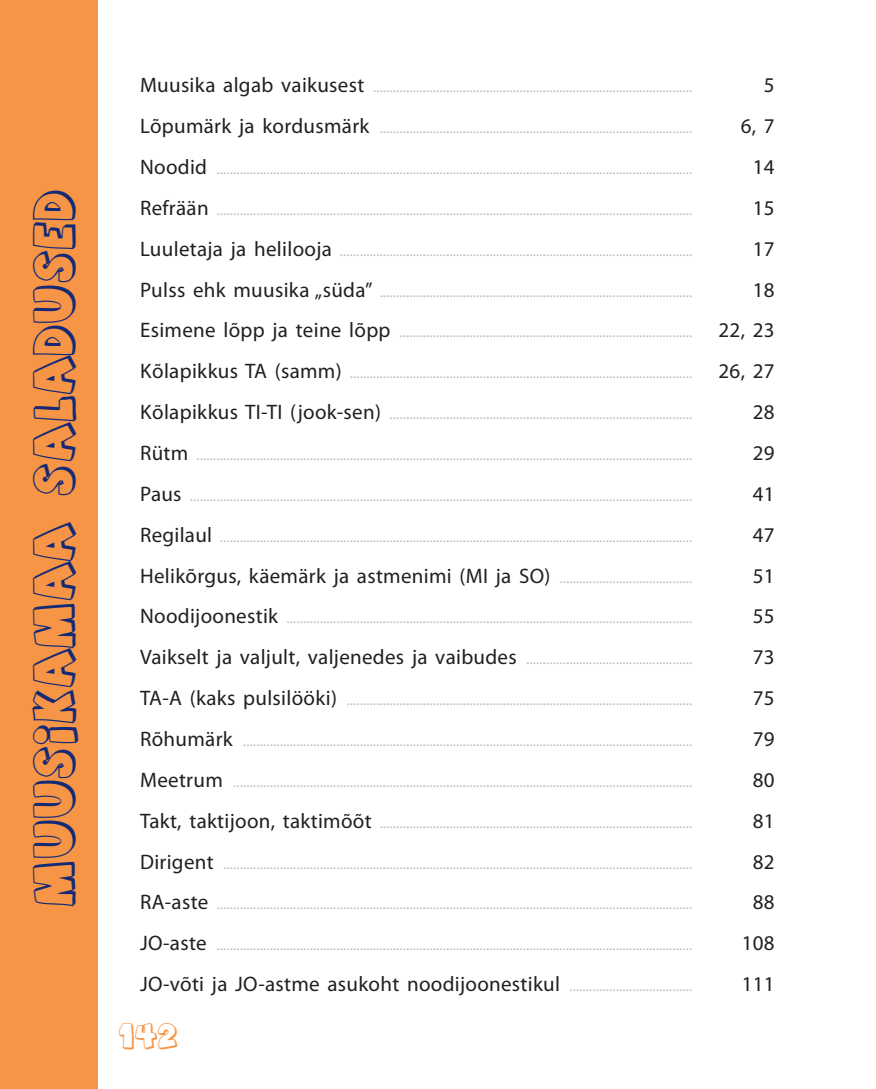
<style>
.page{position:relative;width:876px;height:1089px;background:#fff}
.page>*{position:absolute;margin:0;border:0;box-sizing:border-box;transform-origin:0 0}
.t1{font:39px "Agent Orange";letter-spacing:.035em;color:#142a76}
.t2{font:24px "Agent Orange";color:#f79547}
.t3{font:21px "Myriad Pro";letter-spacing:.015em;color:#231f20}
.t4{font:15px "Myriad Pro";color:#bdbec1}
.s1{font-size:21px;color:#231f20}
.s2{font-size:15px;color:#bdbec1}
</style>
<div class="page">
<div style="left:0;top:0;width:98px;height:1089px;background:#f79547"></div>
<h1 class="t1" style="left:34px;top:904px;width:718px;rotate:-90deg">muusikamaa saladused</h1>
<p class="t4" style="left:140px;top:82px;width:554px"><span class="s1">Muusika algab vaikusest</span> ................................................................................................</p>
<h3 class="t3" style="left:764px;top:77px;width:12px">5</h3>
<p class="t4" style="left:140px;top:122px;width:554px"><span class="s1">Lõpumärk ja kordusmärk</span> ..............................................................................................</p>
<h3 class="t3" style="left:741px;top:118px;width:35px">6, 7</h3>
<p class="t4" style="left:140px;top:163px;width:554px"><span class="s1">Noodid</span> ...............................................................................................................................................</p>
<h3 class="t3" style="left:753px;top:159px;width:23px">14</h3>
<p class="t4" style="left:140px;top:204px;width:554px"><span class="s1">Refrään</span> ...............................................................................................................................................</p>
<h3 class="t3" style="left:753px;top:200px;width:23px">15</h3>
<p class="t4" style="left:140px;top:245px;width:554px"><span class="s1">Luuletaja ja helilooja</span> ..........................................................................................................</p>
<h3 class="t3" style="left:753px;top:241px;width:23px">17</h3>
<p class="t4" style="left:140px;top:286px;width:554px"><span class="s1">Pulss ehk muusika „süda”</span> ..............................................................................................</p>
<h3 class="t3" style="left:753px;top:281px;width:23px">18</h3>
<p class="t4" style="left:140px;top:327px;width:554px"><span class="s1">Esimene lõpp ja teine lõpp</span> ........................................................................................</p>
<h3 class="t3" style="left:718px;top:322px;width:58px">22, 23</h3>
<p class="t4" style="left:140px;top:367px;width:553px"><span class="s1">Kõlapikkus TA (samm)</span> .......................................................................................................</p>
<h3 class="t3" style="left:718px;top:363px;width:58px">26, 27</h3>
<p class="t4" style="left:140px;top:408px;width:553px"><span class="s1">Kõlapikkus TI-TI (jook-sen)</span> ...........................................................................................</p>
<h3 class="t3" style="left:753px;top:404px;width:23px">28</h3>
<p class="t4" style="left:140px;top:449px;width:554px"><span class="s1">Rütm</span> .....................................................................................................................................................</p>
<h3 class="t3" style="left:753px;top:445px;width:23px">29</h3>
<p class="t4" style="left:140px;top:490px;width:554px"><span class="s1">Paus</span> .......................................................................................................................................................</p>
<h3 class="t3" style="left:753px;top:486px;width:23px">41</h3>
<p class="t4" style="left:140px;top:531px;width:554px"><span class="s1">Regilaul</span> ..............................................................................................................................................</p>
<h3 class="t3" style="left:753px;top:526px;width:23px">47</h3>
<p class="t4" style="left:140px;top:572px;width:554px"><span class="s1">Helikõrgus, käemärk ja astmenimi (MI ja SO)</span> ........................................</p>
<h3 class="t3" style="left:753px;top:567px;width:23px">51</h3>
<p class="t4" style="left:140px;top:612px;width:554px"><span class="s1">Noodijoonestik</span> ..........................................................................................................................</p>
<h3 class="t3" style="left:753px;top:608px;width:23px">55</h3>
<p class="t4" style="left:140px;top:653px;width:554px"><span class="s1">Vaikselt ja valjult, valjenedes ja vaibudes</span> ..................................................</p>
<h3 class="t3" style="left:753px;top:649px;width:23px">73</h3>
<p class="t4" style="left:140px;top:694px;width:554px"><span class="s1">TA-A (kaks pulsilööki)</span> ........................................................................................................</p>
<h3 class="t3" style="left:753px;top:690px;width:23px">75</h3>
<p class="t4" style="left:140px;top:735px;width:554px"><span class="s1">Rõhumärk</span> .......................................................................................................................................</p>
<h3 class="t3" style="left:753px;top:731px;width:23px">79</h3>
<p class="t4" style="left:140px;top:776px;width:554px"><span class="s1">Meetrum</span> ..........................................................................................................................................</p>
<h3 class="t3" style="left:753px;top:771px;width:23px">80</h3>
<p class="t4" style="left:140px;top:817px;width:554px"><span class="s1">Takt, taktijoon, taktimõõt</span> ..............................................................................................</p>
<h3 class="t3" style="left:753px;top:812px;width:23px">81</h3>
<p class="t4" style="left:140px;top:857px;width:554px"><span class="s1">Dirigent</span> .............................................................................................................................................</p>
<h3 class="t3" style="left:753px;top:853px;width:23px">82</h3>
<p class="t4" style="left:140px;top:898px;width:554px"><span class="s1">RA-aste</span> ...............................................................................................................................................</p>
<h3 class="t3" style="left:753px;top:894px;width:23px">88</h3>
<p class="t4" style="left:140px;top:939px;width:554px"><span class="s1">JO-aste</span> ...............................................................................................................................................</p>
<h3 class="t3" style="left:742px;top:935px;width:34px">108</h3>
<h3 class="t3" style="left:140px;top:976px;width:554px">JO-võti ja JO-astme asukoht noodijoonestikul <span class="s2">.....................................</span></h3>
<h3 class="t3" style="left:742px;top:976px;width:34px">111</h3>
<h2 class="t2" style="left:119px;top:1023px;width:61px">142</h2>
</div>
